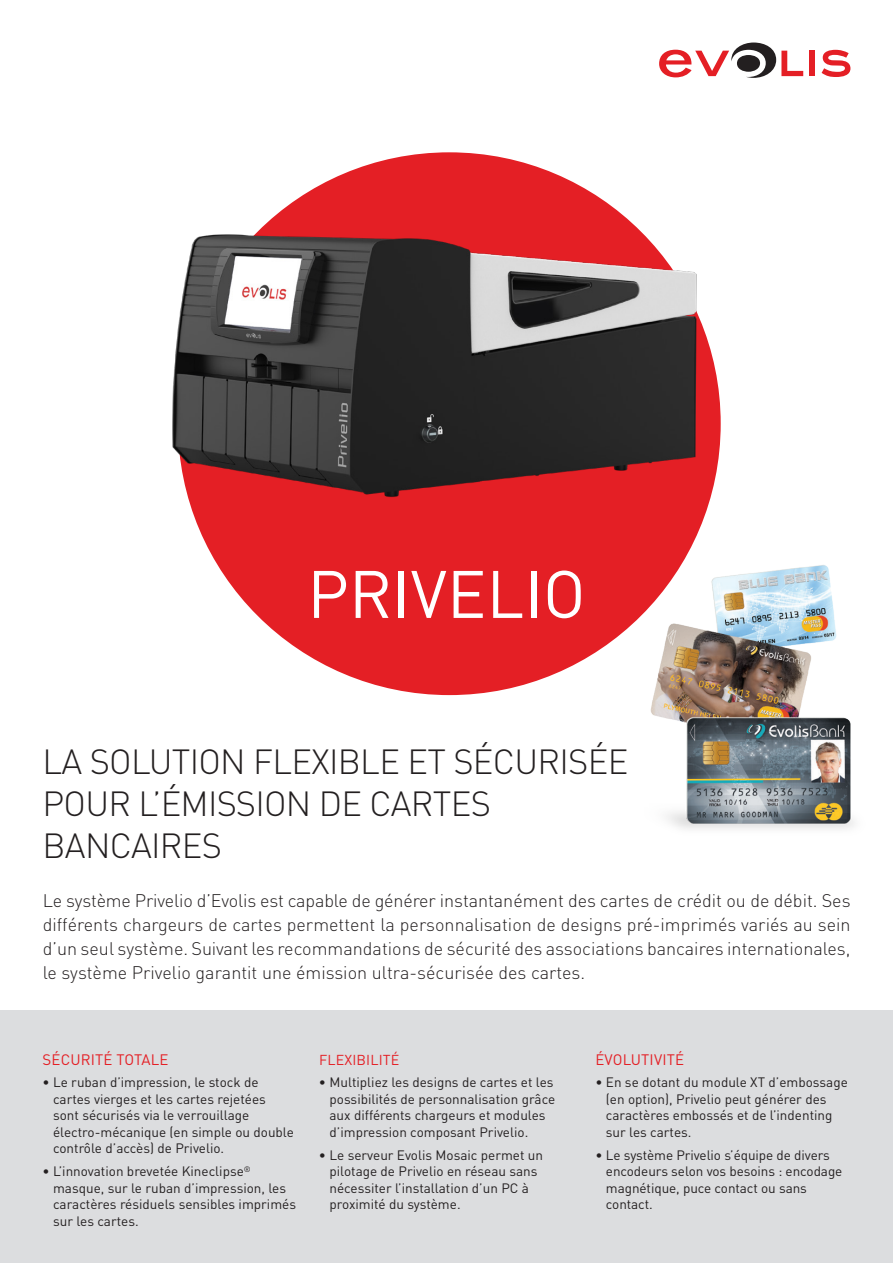
<style>
.page{position:relative;width:893px;height:1263px;background:#fff}
.page>*{position:absolute;margin:0;border:0;box-sizing:border-box;transform-origin:0 0}
.t1{font:66px "DINOT";color:#fff}
.TITRES{font:300 34.5px "DIN";letter-spacing:-.02em;color:#231f20}
.INTRO_OK{font:300 18px/24px "DIN";color:#231f20;text-align:justify}
.SOUS_TITRE{font:15px "DINOT";letter-spacing:.01em;color:#e41f25}
.BULLETS_RECTO{font:15px "DINOT";letter-spacing:.01em;color:#e41f25}
.SOUS_TITRE-2{font:14.25px "DINOT";letter-spacing:.01em;color:#e41f25}
.BULLETS_RECTO-2{font:13.5px/16.5px "DINOT";color:#231f20}
.SOUS_TITRE-3{font:13.5px/16.5px "DINOT";color:#231f20}
</style>
<div class="page">
<div style="left:178px;top:152px;width:543px;height:543px;background:#e41f25;border-radius:50%"></div>
<div style="left:0;top:1010px;width:893px;height:253px;background:#dcdddf"></div>
<div style="left:809px;top:51px;width:6px;height:25px;background:#e41f25"></div>
<svg style="left:822px;top:50px;width:28px;height:27px"></svg>
<svg style="left:659px;top:43px;width:144px;height:35px"></svg>
<img style="left:621px;top:565px;width:234px;height:264px">
<img style="left:172px;top:152px;width:582px;height:414px">
<p class="t1" style="left:307px;top:553px;width:280px">PRIVELIO</p>
<p class="TITRES" style="left:43px;top:740px;width:587px">LA SOLUTION FLEXIBLE ET SÉCURISÉE</p>
<p class="TITRES" style="left:43px;top:782px;width:450px">POUR L’ÉMISSION DE CARTES</p>
<p class="TITRES" style="left:43px;top:824px;width:181px">BANCAIRES</p>
<p class="INTRO_OK" style="left:43px;top:888px;width:809px">Le système Privelio d’Evolis est capable de générer instantanément des cartes de crédit ou de débit. Ses différents chargeurs de cartes permettent la personnalisation de designs pré-imprimés variés au sein d’un seul système. Suivant les recommandations de sécurité des associations bancaires internationales, le système Privelio garantit une émission ultra-sécurisée des cartes.</p>
<p class="SOUS_TITRE" style="left:43px;top:1050px;width:128px">SÉCURITÉ TOTALE</p>
<p class="BULLETS_RECTO-2" style="left:53px;top:1074px;width:242px;text-indent:-11px">• Le ruban d’impression, le stock de cartes vierges et les cartes rejetées sont sécurisés via le verrouillage électro-mécanique (en simple ou double contrôle d’accès) de Privelio.</p>
<p class="SOUS_TITRE-3" style="left:53px;top:1163px;width:244px;text-indent:-11px">• L’innovation brevetée Kineclipse<sup>® </sup>masque, sur le ruban d’impression, les caractères résiduels sensibles imprimés sur les cartes.</p>
<p class="SOUS_TITRE-2" style="left:319px;top:1050px;width:82px">FLEXIBILITÉ</p>
<p class="BULLETS_RECTO-2" style="left:329px;top:1074px;width:227px;text-indent:-11px">• Multipliez les designs de cartes et les possibilités de personnalisation grâce aux différents chargeurs et modules d’impression composant Privelio.</p>
<p class="BULLETS_RECTO-2" style="left:329px;top:1146px;width:215px;text-indent:-11px">• Le serveur Evolis Mosaic permet un pilotage de Privelio en réseau sans nécessiter l’installation d’un PC à proximité du système.</p>
<p class="BULLETS_RECTO" style="left:595px;top:1050px;width:90px">ÉVOLUTIVITÉ</p>
<p class="BULLETS_RECTO-2" style="left:606px;top:1074px;width:243px;text-indent:-11px">• En se dotant du module XT d’embossage (en option), Privelio peut générer des caractères embossés et de l’indenting sur les cartes.</p>
<p class="BULLETS_RECTO-2" style="left:606px;top:1146px;width:238px;text-indent:-11px">• Le système Privelio s’équipe de divers encodeurs selon vos besoins : encodage magnétique, puce contact ou sans contact.</p>
</div>
